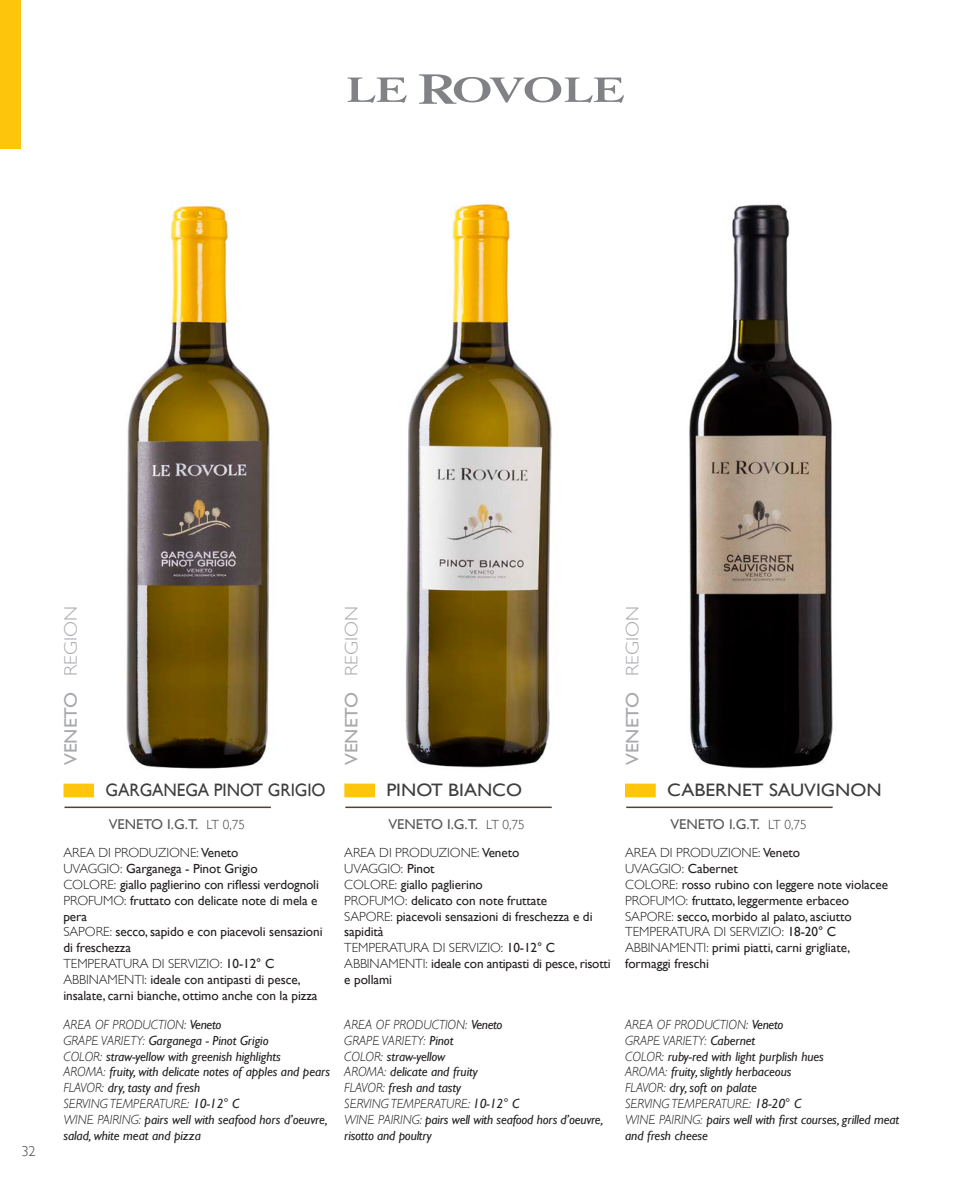
<style>
.page{position:relative;width:978px;height:1190px;background:#fff}
.page>*{position:absolute;margin:0;border:0;box-sizing:border-box;transform-origin:0 0}
.t1{font:18px "Gill Sans";color:#a8a9ad;scale:1.08 1}
.t2{font:18px "Gill Sans";color:#3e3e3f;scale:1.08 1}
.t3{font:18px "Gill Sans";color:#3e3e3f;scale:.95 1}
.t4{font:14.25px "Gill Sans";color:#57585a}
.t5{font:300 14.25px "Gill Sans";color:#3e3e3f}
.t6{font:13.2px/15.9px "Gill Sans";letter-spacing:-.005em;color:#231f20}
.t7{font:italic 13.2px/15.9px "Gill Sans";letter-spacing:-.005em;color:#231f20}
.s1{font-weight:300}
.s2{font-weight:300;font-size:13.2px;color:#3e3e3f}
</style>
<div class="page">
<div style="left:345px;top:784px;width:29px;height:13px;background:#fec50d"></div>
<hr style="left:345px;top:806px;width:206px;height:2px;background:#4e4336">
<div style="left:625px;top:784px;width:30px;height:13px;background:#fec50d"></div>
<hr style="left:626px;top:806px;width:206px;height:2px;background:#4e4336">
<div style="left:64px;top:784px;width:29px;height:13px;background:#fec50d"></div>
<hr style="left:64px;top:806px;width:207px;height:2px;background:#4e4336">
<div style="left:0;top:0;width:21px;height:148px;background:#fec50d"></div>
<svg style="left:347px;top:78px;width:59px;height:25px"></svg>
<svg style="left:419px;top:74px;width:205px;height:30px"></svg>
<img style="left:126px;top:200px;width:144px;height:569px">
<img style="left:405px;top:203px;width:147px;height:565px">
<img style="left:689px;top:204px;width:144px;height:565px">
<p class="t5" style="left:21px;top:1143px;width:16px">32</p>
<h1 class="t1" style="left:60px;top:765px;width:148px;rotate:-90deg">VENETO <span class="s1">REGION</span></h1>
<h1 class="t3" style="left:105px;top:780px;width:233px">GARGANEGA PINOT GRIGIO</h1>
<p class="t4" style="left:109px;top:816px;width:138px">VENETO I.G.T. <span class="s2">LT 0,75</span></p>
<p class="t6" style="left:63px;top:844px;width:260px"><span class="s1">AREA DI PRODUZIONE:</span> Veneto<br><span class="s1">UVAGGIO:</span> Garganega - Pinot Grigio<br><span class="s1">COLORE:</span> giallo paglierino con riflessi verdognoli <span class="s1">PROFUMO:</span> fruttato con delicate note di mela e pera<br><span class="s1">SAPORE:</span> secco, sapido e con piacevoli sensazioni di freschezza<br><span class="s1">TEMPERATURA DI SERVIZIO:</span> 10-12° C <span class="s1">ABBINAMENTI:</span> ideale con antipasti di pesce, insalate, carni bianche, ottimo anche con la pizza</p>
<p class="t7" style="left:63px;top:1016px;width:268px"><span class="s1">AREA OF PRODUCTION:</span> Veneto<br><span class="s1">GRAPE VARIETY:</span> Garganega - Pinot Grigio<br><span class="s1">COLOR:</span> straw-yellow with greenish highlights<br><span class="s1">AROMA:</span> fruity, with delicate notes of apples and pears <span class="s1">FLAVOR:</span> dry, tasty and fresh<br><span class="s1">SERVING TEMPERATURE:</span> 10-12° C<br><span class="s1">WINE PAIRING:</span> pairs well with seafood hors d’oeuvre, salad, white meat and pizza</p>
<h1 class="t1" style="left:341px;top:765px;width:148px;rotate:-90deg">VENETO <span class="s1">REGION</span></h1>
<h1 class="t2" style="left:386px;top:780px;width:127px">PINOT BIANCO</h1>
<p class="t4" style="left:388px;top:816px;width:138px">VENETO I.G.T. <span class="s2">LT 0,75</span></p>
<p class="t6" style="left:344px;top:844px;width:268px"><span class="s1">AREA DI PRODUZIONE:</span> Veneto<br><span class="s1">UVAGGIO:</span> Pinot<br><span class="s1">COLORE:</span> giallo paglierino<br><span class="s1">PROFUMO:</span> delicato con note fruttate<br><span class="s1">SAPORE:</span> piacevoli sensazioni di freschezza e di sapidità<br><span class="s1">TEMPERATURA DI SERVIZIO:</span> 10-12° C<br><span class="s1">ABBINAMENTI:</span> ideale con antipasti di pesce, risotti e pollami</p>
<p class="t7" style="left:344px;top:1016px;width:260px"><span class="s1">AREA OF PRODUCTION:</span> Veneto<br><span class="s1">GRAPE VARIETY:</span> Pinot<br><span class="s1">COLOR:</span> straw-yellow<br><span class="s1">AROMA:</span> delicate and fruity<br><span class="s1">FLAVOR:</span> fresh and tasty<br><span class="s1">SERVING TEMPERATURE:</span> 10-12° C<br><span class="s1">WINE PAIRING:</span> pairs well with seafood hors d’oeuvre, risotto and poultry</p>
<h1 class="t1" style="left:621px;top:765px;width:148px;rotate:-90deg">VENETO <span class="s1">REGION</span></h1>
<h1 class="t2" style="left:667px;top:780px;width:200px">CABERNET SAUVIGNON</h1>
<p class="t4" style="left:670px;top:816px;width:138px">VENETO I.G.T. <span class="s2">LT 0,75</span></p>
<p class="t6" style="left:625px;top:844px;width:264px"><span class="s1">AREA DI PRODUZIONE:</span> Veneto<br><span class="s1">UVAGGIO:</span> Cabernet<br><span class="s1">COLORE:</span> rosso rubino con leggere note violacee <span class="s1">PROFUMO:</span> fruttato, leggermente erbaceo <span class="s1">SAPORE:</span> secco, morbido al palato, asciutto <span class="s1">TEMPERATURA DI SERVIZIO:</span> 18-20° C <span class="s1">ABBINAMENTI:</span> primi piatti, carni grigliate, formaggi freschi</p>
<p class="t7" style="left:625px;top:1016px;width:275px"><span class="s1">AREA OF PRODUCTION:</span> Veneto<br><span class="s1">GRAPE VARIETY:</span> Cabernet<br><span class="s1">COLOR:</span> ruby-red with light purplish hues<br><span class="s1">AROMA:</span> fruity, slightly herbaceous<br><span class="s1">FLAVOR:</span> dry, soft on palate<br><span class="s1">SERVING TEMPERATURE:</span> 18-20° C<br><span class="s1">WINE PAIRING:</span> pairs well with first courses, grilled meat and fresh cheese</p>
</div>
